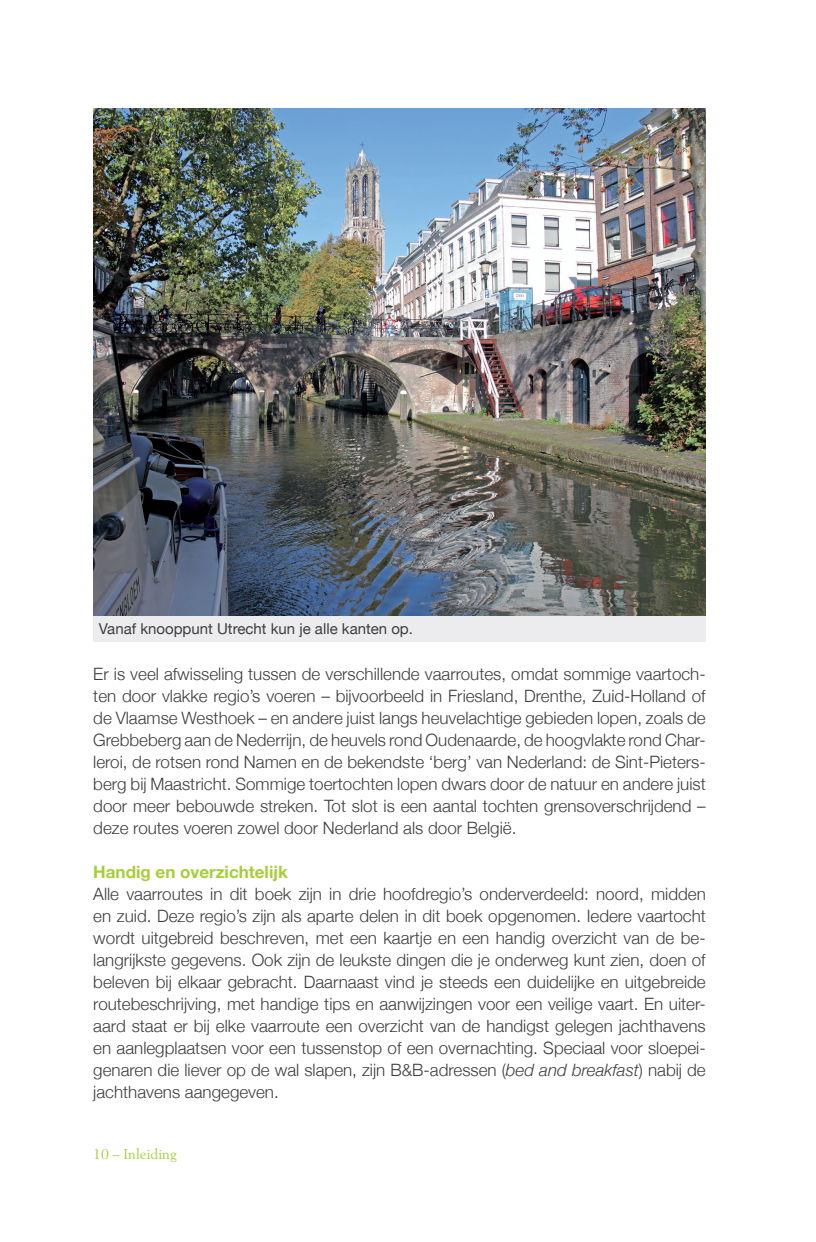
<style>
.page{position:relative;width:816px;height:1242px;background:#fff}
.page>*{position:absolute;margin:0;border:0;box-sizing:border-box;transform-origin:0 0}
.t1{font:300 17px/22px "Helvetica Neue";color:#3e3e3f;text-align:justify}
.t2{font:700 17px "Helvetica Neue";color:#a6ce39}
.t3{font:15px "Helvetica Neue";color:#3e3e3f}
.t4{font:14px "Berling";color:#a6ce39}
.s1{font-style:italic}
</style>
<div class="page">
<img style="left:93px;top:109px;width:613px;height:506px">
<div style="left:93px;top:615px;width:613px;height:26px;background:#ececee"></div>
<p class="t3" style="left:99px;top:617px;width:316px">Vanaf knooppunt Utrecht kun je alle kanten op.</p>
<p class="t1" style="left:93px;top:661px;width:614px">Er is veel afwisseling tussen de verschillende vaarroutes, omdat sommige vaartoch&shy;ten door vlakke regio’s voeren – bijvoorbeeld in Friesland, Drenthe, Zuid-Holland of de Vlaamse Westhoek – en andere juist langs heuvelachtige gebieden lopen, zoals de Grebbeberg aan de Nederrijn, de heuvels rond Oudenaarde, de hoogvlakte rond Char&shy;leroi, de rotsen rond Namen en de bekendste ‘berg’ van Nederland: de Sint-Pieters&shy;berg bij Maastricht. Sommige toertochten lopen dwars door de natuur en andere juist door meer bebouwde streken. Tot slot is een aantal tochten grensoverschrijdend – deze routes voeren zowel door Nederland als door België.</p>
<p class="t2" style="left:93px;top:858px;width:196px">Handig en overzichtelijk</p>
<p class="t1" style="left:93px;top:881px;width:614px">Alle vaarroutes in dit boek zijn in drie hoofdregio’s onderverdeeld: noord, midden en zuid. Deze regio’s zijn als aparte delen in dit boek opgenomen. Iedere vaartocht wordt uitgebreid beschreven, met een kaartje en een handig overzicht van de be&shy;langrijkste gegevens. Ook zijn de leukste dingen die je onderweg kunt zien, doen of beleven bij elkaar gebracht. Daarnaast vind je steeds een duidelijke en uitgebreide routebeschrijving, met handige tips en aanwijzingen voor een veilige vaart. En uiter&shy;aard staat er bij elke vaarroute een overzicht van de handigst gelegen jachthavens en aanlegplaatsen voor een tussenstop of een overnachting. Speciaal voor sloepei&shy;genaren die liever op de wal slapen, zijn B&amp;B-adressen (<span class="s1">bed and breakfast</span>) nabij de jachthavens aangegeven.</p>
<p class="t4" style="left:93px;top:1145px;width:85px">10 – Inleiding</p>
</div>
